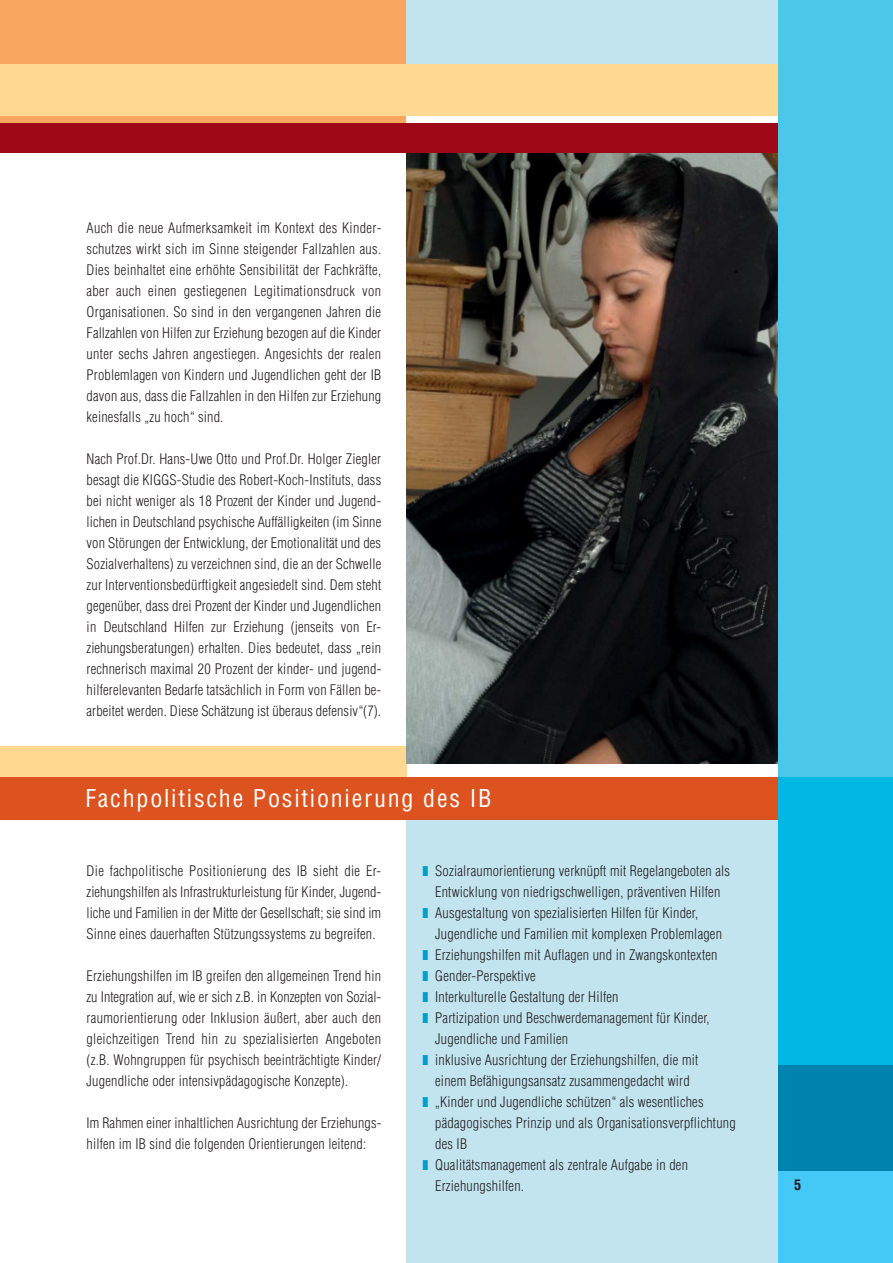
<style>
.page{position:relative;width:893px;height:1263px;background:#fff}
.page>*{position:absolute;margin:0;border:0;box-sizing:border-box;transform-origin:0 0}
.t1{font:condensed 24px "Helvetica";letter-spacing:.075em;color:#fff}
.t2{font:300 condensed 14.25px/21px "Helvetica";letter-spacing:.015em;color:#231f20;text-align:justify}
.t3{font:700 condensed 14.25px "Helvetica";color:#231f20}
</style>
<div class="page">
<div style="left:0;top:0;width:808px;height:132px;background:#f9a65e"></div>
<div style="left:406px;top:0;width:377px;height:125px;background:#c2e4ef"></div>
<div style="left:0;top:746px;width:406px;height:58px;background:#ffd98f"></div>
<div style="left:406px;top:787px;width:377px;height:476px;background:#c2e4ef"></div>
<img style="left:406px;top:153px;width:372px;height:610px">
<div style="left:0;top:777px;width:808px;height:42px;background:#dc531f"></div>
<div style="left:0;top:124px;width:795px;height:29px;background:#9e0817"></div>
<div style="left:0;top:65px;width:780px;height:51px;background:#ffd991"></div>
<div style="left:778px;top:0;width:115px;height:791px;background:#4bc7e8"></div>
<div style="left:778px;top:777px;width:115px;height:303px;background:#00b8e2"></div>
<div style="left:778px;top:1065px;width:115px;height:110px;background:#0083ae"></div>
<div style="left:778px;top:1171px;width:115px;height:92px;background:#44c8f5"></div>
<p class="t2" style="left:87px;top:219px;width:296px">Auch die neue Aufmerksamkeit im Kontext des Kinder&shy;schutzes wirkt sich im Sinne steigender Fallzahlen aus.<br>Dies beinhaltet eine erhöhte Sensibilität der Fachkräfte, aber auch einen gestiegenen Legitimationsdruck von Organisationen. So sind in den vergangenen Jahren die Fallzahlen von Hilfen zur Erziehung bezogen auf die Kinder unter sechs Jahren angestiegen. Angesichts der realen Problemlagen von Kindern und Jugendlichen geht der IB davon aus, dass die Fallzahlen in den Hilfen zur Erziehung keinesfalls „zu hoch“ sind.</p>
<p class="t2" style="left:87px;top:450px;width:296px">Nach Prof.Dr. Hans-Uwe Otto und Prof.Dr. Holger Ziegler besagt die KIGGS-Studie des Robert-Koch-Instituts, dass bei nicht weniger als 18 Prozent der Kinder und Jugend&shy;lichen in Deutschland psychische Auffälligkeiten (im Sinne von Störungen der Entwicklung, der Emotionalität und des Sozialverhaltens) zu verzeichnen sind, die an der Schwelle zur Interventionsbedürftigkeit angesiedelt sind. Dem steht gegenüber, dass drei Prozent der Kinder und Jugendlichen in Deutschland Hilfen zur Erziehung (jenseits von Er&shy;ziehungsberatungen) erhalten. Dies bedeutet, dass „rein rechnerisch maximal 20 Prozent der kinder- und jugend&shy;hilferelevanten Bedarfe tatsächlich in Form von Fällen be&shy;arbeitet werden. Diese Schätzung ist überaus defensiv“(7).</p>
<h1 class="t1" style="left:85px;top:789px;width:408px">Fachpolitische Positionierung des IB</h1>
<p class="t2" style="left:87px;top:861px;width:296px">Die fachpolitische Positionierung des IB sieht die Er&shy;ziehungshilfen als Infrastrukturleistung für Kinder, Jugend&shy;liche und Familien in der Mitte der Gesellschaft; sie sind im Sinne eines dauerhaften Stützungssystems zu begreifen.</p>
<p class="t2" style="left:87px;top:966px;width:296px">Erziehungshilfen im IB greifen den allgemeinen Trend hin zu Integration auf, wie er sich z.B. in Konzepten von Sozial&shy;raumorientierung oder Inklusion äußert, aber auch den gleichzeitigen Trend hin zu spezialisierten Angeboten (z.B. Wohngruppen für psychisch beeinträchtigte Kinder/ Jugendliche oder intensivpädagogische Konzepte).</p>
<p class="t2" style="left:87px;top:1113px;width:296px">Im Rahmen einer inhaltlichen Ausrichtung der Erziehungs&shy;hilfen im IB sind die folgenden Orientierungen leitend:</p>
<p class="t2" style="left:435px;top:861px;width:302px;text-align:left">Sozialraumorientierung verknüpft mit Regelangeboten als Entwicklung von niedrigschwelligen, präventiven Hilfen Ausgestaltung von spezialisierten Hilfen für Kinder, Jugendliche und Familien mit komplexen Problemlagen Erziehungshilfen mit Auflagen und in Zwangskontexten Gender-Perspektive<br>Interkulturelle Gestaltung der Hilfen<br>Partizipation und Beschwerdemanagement für Kinder, Jugendliche und Familien<br>inklusive Ausrichtung der Erziehungshilfen, die mit<br>einem Befähigungsansatz zusammengedacht wird<br>„Kinder und Jugendliche schützen“ als wesentliches pädagogisches Prinzip und als Organisationsverpflichtung des IB<br>Qualitätsmanagement als zentrale Aufgabe in den Erziehungshilfen.</p>
<p class="t3" style="left:794px;top:1178px;width:9px">5</p>
</div>
